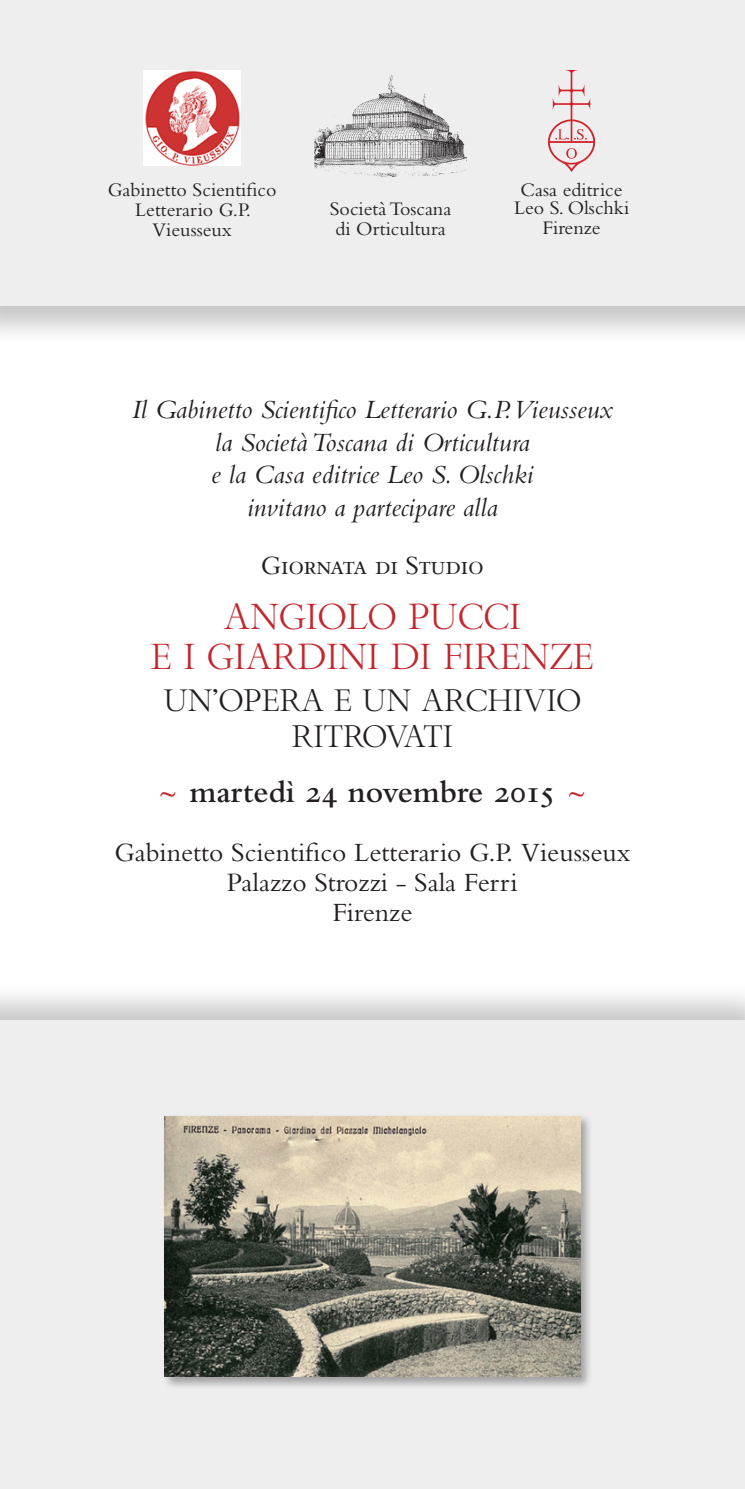
<style>
.page{position:relative;width:745px;height:1489px;background:#fff}
.page>*{position:absolute;margin:0;border:0;box-sizing:border-box;transform-origin:0 0}
.Normale{font:35px/40px "Bembo Titling MT Std";color:#c3262c;text-align:center}
.t1{font:600 32.5px "Bembo Std";color:#231f20}
.Normale-2{font:30px/35px "Bembo Titling MT Std";color:#231f20;text-align:center}
.Normale-3{font:italic 27.5px/32.5px "Bembo Std";color:#231f20;text-align:center}
.Normale-4{font:27.5px "Bembo Std";color:#231f20}
.Normale-5{font:27.5px "Bembo Std";letter-spacing:-.02em;color:#231f20}
.Normale-6{font:20px/20px "Bembo Std";color:#231f20;text-align:center}
._8_Prezzo_e_Isbn{font:20px/20px "Bembo Std";color:#231f20}
.s1{color:#c3262c}
</style>
<div class="page">
<div style="left:0;top:981px;width:744px;height:507px;background:#231f20;opacity:.26"></div>
<div style="left:0;top:1020px;width:744px;height:468px;background:#eeeeef"></div>
<div style="left:0;top:0;width:744px;height:347px;background:#231f20;opacity:.26"></div>
<div style="left:0;top:0;width:744px;height:306px;background:#eeeeef"></div>
<img style="left:548px;top:71px;width:46px;height:100px">
<img style="left:314px;top:75px;width:152px;height:102px">
<img style="left:144px;top:71px;width:96px;height:95px">
<div style="left:161px;top:1113px;width:431px;height:276px;background:#231f20;opacity:.38"></div>
<img style="left:164px;top:1115px;width:416px;height:261px">
<p class="Normale-6" style="left:108px;top:179px;width:170px">Gabinetto Scientifico<br>Letterario G.P.<br>Vieusseux</p>
<p class="_8_Prezzo_e_Isbn" style="left:329px;top:198px;width:123px">Società Toscana di Orticultura</p>
<p class="Normale-6" style="left:513px;top:179px;width:116px;line-height:18.8px">Casa editrice<br>Leo S. Olschki</p>
<p class="Normale-6" style="left:542px;top:218px;width:60px">Firenze</p>
<p class="Normale-3" style="left:131px;top:393px;width:482px">Il Gabinetto Scientifico Letterario G.P. Vieusseux la Società Toscana di Orticultura<br>e la Casa editrice Leo S. Olschki</p>
<p class="Normale-3" style="left:247px;top:490px;width:252px">invitano a partecipare alla</p>
<p class="Normale-5" style="left:260px;top:549px;width:224px">Giornata di Studio</p>
<p class="Normale" style="left:151px;top:596px;width:444px">ANGIOLO PUCCI<br>E I GIARDINI DI FIRENZE</p>
<p class="Normale-2" style="left:163px;top:683px;width:419px">UN’OPERA E UN ARCHIVIO<br>RITROVATI</p>
<p class="t1" style="left:157px;top:774px;width:431px"><span class="s1">~</span> martedì 24 novembre 2015 <span class="s1">~</span></p>
<p class="Normale-4" style="left:114px;top:836px;width:517px">Gabinetto Scientifico Letterario G.P. Vieusseux</p>
<p class="Normale-4" style="left:227px;top:866px;width:292px">Palazzo Strozzi - Sala Ferri</p>
<p class="Normale-4" style="left:332px;top:896px;width:81px">Firenze</p>
</div>
